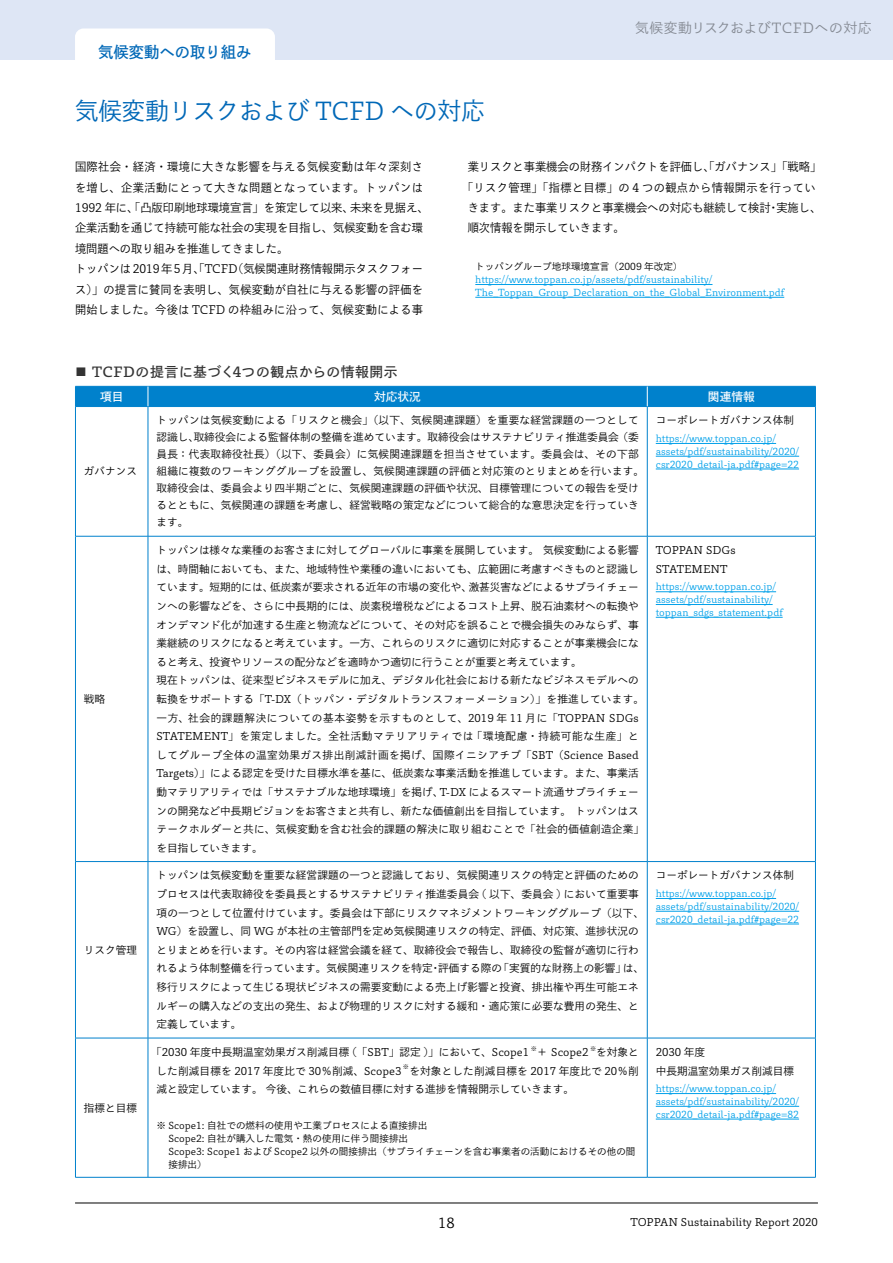
<style>
.page{position:relative;width:893px;height:1263px;background:#fff}
.page>*{position:absolute;margin:0;border:0;box-sizing:border-box;transform-origin:0 0}
.t1{font:24.45px "Toppan Bunkyu Gothic Pr 6 N";color:#0068b7;scale:.96 1}
.t2{font:15.9px "Toppan Bunkyu Gothic Pr 6 N DB";color:#0068b7;scale:.96 1}
.t3{font:13.8px "Toppan Bunkyu Gothic Pr 6 N DB";letter-spacing:.04em;color:#333}
.t4{font:13.8px "Toppan Bunkyu Gothic Pr 6 N";letter-spacing:.04em;color:#999}
.t5{font:13.8px "Toppan Bunkyu Gothic Pr 6 N";color:#000}
.t6{font:11.7px/20.4px "Toppan Bunkyu Gothic Pr 6 N";letter-spacing:.02em;color:#000;scale:.96 1}
.t7{font:11.7px "Toppan Bunkyu Gothic Pr 6 N";color:#000;scale:.96 1}
.t8{font:11.7px "Toppan Bunkyu Gothic Pr 6 N";letter-spacing:.035em;color:#000;scale:.96 1}
.t9{font:11.7px "Toppan Bunkyu Gothic Pr 6 N DB";color:#fff}
.t10{font:10.65px/18.6px "Toppan Bunkyu Gothic Pr 6 N";letter-spacing:.01em;color:#000}
.t11{font:9.6px/12.8px "Toppan Bunkyu Gothic Pr 6 N";color:#00a0e9}
.t12{font:9.6px/12.8px "Toppan Bunkyu Gothic Pr 6 N";color:#000}
.t13{font:6.15px "Toppan Bunkyu Gothic Pr 6 N";color:#000}
</style>
<div class="page">
<div style="left:0;top:0;width:893px;height:60px;background:#dee6f5"></div>
<hr style="left:475px;top:284px;width:237px;height:1px;background:#00a0e9">
<hr style="left:475px;top:297px;width:309px;height:1px;background:#00a0e9">
<div style="left:75px;top:28px;width:200px;height:48px;background:#fff;border-radius:9px"></div>
<hr style="left:75px;top:406px;width:73px;height:1px;background:#0081cc">
<hr style="left:148px;top:406px;width:499px;height:1px;background:#0081cc">
<hr style="left:647px;top:406px;width:169px;height:1px;background:#0081cc">
<div style="left:75px;top:386px;width:741px;height:20px;background:#0081cc"></div>
<hr style="left:75px;top:407px;width:1px;height:129px;background:#0081cc">
<hr style="left:148px;top:407px;width:1px;height:129px;background:#0081cc">
<hr style="left:647px;top:407px;width:1px;height:129px;background:#0081cc">
<hr style="left:815px;top:407px;width:1px;height:129px;background:#0081cc">
<hr style="left:75px;top:536px;width:73px;height:1px;background:#0081cc">
<hr style="left:75px;top:536px;width:1px;height:325px;background:#0081cc">
<hr style="left:148px;top:536px;width:499px;height:1px;background:#0081cc">
<hr style="left:148px;top:536px;width:1px;height:325px;background:#0081cc">
<hr style="left:647px;top:536px;width:169px;height:1px;background:#0081cc">
<hr style="left:647px;top:536px;width:1px;height:325px;background:#0081cc">
<hr style="left:815px;top:536px;width:1px;height:325px;background:#0081cc">
<hr style="left:75px;top:861px;width:73px;height:1px;background:#0081cc">
<hr style="left:75px;top:862px;width:1px;height:176px;background:#0081cc">
<hr style="left:148px;top:861px;width:499px;height:1px;background:#0081cc">
<hr style="left:148px;top:862px;width:1px;height:176px;background:#0081cc">
<hr style="left:647px;top:861px;width:169px;height:1px;background:#0081cc">
<hr style="left:647px;top:862px;width:1px;height:176px;background:#0081cc">
<hr style="left:815px;top:862px;width:1px;height:176px;background:#0081cc">
<hr style="left:75px;top:1038px;width:73px;height:1px;background:#0081cc">
<hr style="left:75px;top:1038px;width:1px;height:139px;background:#0081cc">
<hr style="left:148px;top:1038px;width:499px;height:1px;background:#0081cc">
<hr style="left:148px;top:1038px;width:1px;height:139px;background:#0081cc">
<hr style="left:647px;top:1038px;width:169px;height:1px;background:#0081cc">
<hr style="left:647px;top:1038px;width:1px;height:139px;background:#0081cc">
<hr style="left:815px;top:1038px;width:1px;height:139px;background:#0081cc">
<hr style="left:75px;top:1177px;width:73px;height:1px;background:#0081cc">
<hr style="left:148px;top:1177px;width:499px;height:1px;background:#0081cc">
<hr style="left:647px;top:1177px;width:169px;height:1px;background:#0081cc">
<hr style="left:656px;top:443px;width:120px;height:1px;background:#00a0e9">
<hr style="left:656px;top:456px;width:143px;height:1px;background:#00a0e9">
<hr style="left:656px;top:469px;width:143px;height:1px;background:#00a0e9">
<hr style="left:656px;top:591px;width:120px;height:1px;background:#00a0e9">
<hr style="left:656px;top:604px;width:117px;height:1px;background:#00a0e9">
<hr style="left:656px;top:617px;width:127px;height:1px;background:#00a0e9">
<hr style="left:656px;top:898px;width:120px;height:1px;background:#00a0e9">
<hr style="left:656px;top:911px;width:143px;height:1px;background:#00a0e9">
<hr style="left:656px;top:924px;width:143px;height:1px;background:#00a0e9">
<hr style="left:656px;top:1093px;width:120px;height:1px;background:#00a0e9">
<hr style="left:656px;top:1106px;width:143px;height:1px;background:#00a0e9">
<hr style="left:656px;top:1119px;width:143px;height:1px;background:#00a0e9">
<hr style="left:75px;top:1203px;width:743px;height:1px;background:#000">
<h2 class="t2" style="left:98px;top:44px;width:161px">気候変動への取り組み</h2>
<h1 class="t1" style="left:75px;top:98px;width:428px">気候変動リスクおよび TCFD への対応</h1>
<p class="t4" style="left:635px;top:21px;width:238px">気候変動リスクおよびTCFDへの対応</p>
<p class="t6" style="left:75px;top:157px;width:370px">国際社会・経済・環境に大きな影響を与える気候変動は年々深刻さを増し、企業活動にとって大きな問題となっています。トッパンは1992 年に、「凸版印刷地球環境宣言」を策定して以来、未来を見据え、企業活動を通じて持続可能な社会の実現を目指し、気候変動を含む環境問題への取り組みを推進してきました。<br>トッパンは2019年5月、「TCFD（気候関連財務情報開示タスクフォース）」の提言に賛同を表明し、気候変動が自社に与える影響の評価を開始しました。今後は TCFD の枠組みに沿って、気候変動による事</p>
<p class="t7" style="left:468px;top:160px;width:370px">業リスクと事業機会の財務インパクトを評価し、「ガバナンス」「戦略」</p>
<p class="t8" style="left:462px;top:181px;width:370px">「リスク管理」「指標と目標」の 4 つの観点から情報開示を行ってい</p>
<p class="t7" style="left:468px;top:201px;width:370px">きます。また事業リスクと事業機会への対応も継続して検討・実施し、</p>
<p class="t7" style="left:468px;top:221px;width:165px">順次情報を開示していきます。</p>
<p class="t12" style="left:475px;top:261px;width:209px">トッパングループ地球環境宣言（2009 年改定）</p>
<p class="t11" style="left:475px;top:273px;width:310px">https://www.toppan.co.jp/assets/pdf/sustainability/<br>The_Toppan_Group_Declaration_on_the_Global_Environment.pdf</p>
<p class="t3" style="left:74px;top:364px;width:325px">■ TCFDの提言に基づく4つの観点からの情報開示</p>
<p class="t9" style="left:100px;top:390px;width:25px">項目</p>
<p class="t9" style="left:374px;top:390px;width:48px">対応状況</p>
<p class="t9" style="left:708px;top:390px;width:48px">関連情報</p>
<p class="t10" style="left:84px;top:462px;width:55px">ガバナンス</p>
<p class="t10" style="left:84px;top:690px;width:23px">戦略</p>
<p class="t10" style="left:84px;top:941px;width:55px">リスク管理</p>
<p class="t10" style="left:84px;top:1099px;width:55px">指標と目標</p>
<p class="t10" style="left:156px;top:412px;width:489px;line-height:17px">トッパンは気候変動による「リスクと機会」（以下、気候関連課題）を重要な経営課題の一つとして認識し、取締役会による監督体制の整備を進めています。取締役会はサステナビリティ推進委員会（委員長：代表取締役社長）（以下、委員会）に気候関連課題を担当させています。委員会は、その下部組織に複数のワーキンググループを設置し、気候関連課題の評価と対応策のとりまとめを行います。取締役会は、委員会より四半期ごとに、気候関連課題の評価や状況、目標管理についての報告を受けるとともに、気候関連の課題を考慮し、経営戦略の策定などについて総合的な意思決定を行っていきます。</p>
<p class="t10" style="left:656px;top:411px;width:140px">コーポレートガバナンス体制</p>
<p class="t11" style="left:656px;top:432px;width:145px">https://www.toppan.co.jp/ assets/pdf/sustainability/2020/ csr2020_detail-ja.pdf#page=22</p>
<p class="t10" style="left:156px;top:541px;width:489px">トッパンは様々な業種のお客さまに対してグローバルに事業を展開しています。 気候変動による影響は、時間軸においても、また、地域特性や業種の違いにおいても、広範囲に考慮すべきものと認識しています。短期的には、低炭素が要求される近年の市場の変化や、激甚災害などによるサプライチェーンへの影響などを、さらに中長期的には、炭素税増税などによるコスト上昇、脱石油素材への転換やオンデマンド化が加速する生産と物流などについて、その対応を誤ることで機会損失のみならず、事業継続のリスクになると考えています。一方、これらのリスクに適切に対応することが事業機会になると考え、投資やリソースの配分などを適時かつ適切に行うことが重要と考えています。<br>現在トッパンは、従来型ビジネスモデルに加え、デジタル化社会における新たなビジネスモデルへの転換をサポートする「T-DX（トッパン・デジタルトランスフォーメーション）」を推進しています。一方、社会的課題解決についての基本姿勢を示すものとして、2019 年 11 月に「TOPPAN SDGs STATEMENT」を策定しました。全社活動マテリアリティでは 「環境配慮・持続可能な生産」としてグループ全体の温室効果ガス排出削減計画を掲げ、国際イニシアチブ「SBT（Science Based Targets）」による認定を受けた目標水準を基に、低炭素な事業活動を推進しています。また、事業活動マテリアリティでは「サステナブルな地球環境」を掲げ、T-DX によるスマート流通サプライチェーンの開発など中長期ビジョンをお客さまと共有し、新たな価値創出を目指しています。 トッパンはステークホルダーと共に、気候変動を含む社会的課題の解決に取り組むことで「社会的価値創造企業」を目指していきます。</p>
<p class="t10" style="left:656px;top:541px;width:81px">TOPPAN SDGs<br>STATEMENT</p>
<p class="t11" style="left:656px;top:581px;width:128px">https://www.toppan.co.jp/ assets/pdf/sustainability/ toppan_sdgs_statement.pdf</p>
<p class="t10" style="left:156px;top:866px;width:489px">トッパンは気候変動を重要な経営課題の一つと認識しており、気候関連リスクの特定と評価のためのプロセスは代表取締役を委員長とするサステナビリティ推進委員会 ( 以下、委員会 ) において重要事項の一つとして位置付けています。委員会は下部にリスクマネジメントワーキンググループ（以下、WG）を設置し、同 WG が本社の主管部門を定め気候関連リスクの特定、評価、対応策、進捗状況のとりまとめを行います。その内容は経営会議を経て、取締役会で報告し、取締役の監督が適切に行われるよう体制整備を行っています。気候関連リスクを特定・評価する際の「実質的な財務上の影響」は、移行リスクによって生じる現状ビジネスの需要変動による売上げ影響と投資、排出権や再生可能エネルギーの購入などの支出の発生、および物理的リスクに対する緩和・適応策に必要な費用の発生、と定義しています。</p>
<p class="t10" style="left:656px;top:866px;width:140px">コーポレートガバナンス体制</p>
<p class="t11" style="left:656px;top:887px;width:145px">https://www.toppan.co.jp/ assets/pdf/sustainability/2020/ csr2020_detail-ja.pdf#page=22</p>
<p class="t10" style="left:151px;top:1043px;width:379px">「2030 年度中長期温室効果ガス削減目標 (「SBT」認定 )」において、Scope1</p>
<p class="t13" style="left:531px;top:1045px;width:8px">※</p>
<p class="t10" style="left:537px;top:1043px;width:53px">＋ Scope2</p>
<p class="t13" style="left:590px;top:1045px;width:8px">※</p>
<p class="t10" style="left:596px;top:1043px;width:44px">を対象と</p>
<p class="t10" style="left:156px;top:1061px;width:246px">した削減目標を 2017 年度比で 30％削減、Scope3</p>
<p class="t13" style="left:403px;top:1063px;width:8px">※</p>
<p class="t10" style="left:156px;top:1061px;width:484px;text-indent:253px">を対象とした削減目標を 2017 年度比で 20％削減と設定しています。 今後、これらの数値目標に対する進捗を情報開示していきます。</p>
<p class="t12" style="left:168px;top:1120px;width:469px;text-indent:-12px">※ Scope1: 自社での燃料の使用や工業プロセスによる直接排出<br>Scope2: 自社が購入した電気・熱の使用に伴う間接排出<br>Scope3: Scope1 および Scope2 以外の間接排出（サプライチェーンを含む事業者の活動におけるその他の間接排出）</p>
<p class="t10" style="left:656px;top:1043px;width:140px">2030 年度<br>中長期温室効果ガス削減目標</p>
<p class="t11" style="left:656px;top:1082px;width:145px">https://www.toppan.co.jp/ assets/pdf/sustainability/2020/ csr2020_detail-ja.pdf#page=82</p>
<p class="t5" style="left:438px;top:1215px;width:18px">18</p>
<p class="t10" style="left:631px;top:1213px;width:189px">TOPPAN Sustainability Report 2020</p>
</div>
